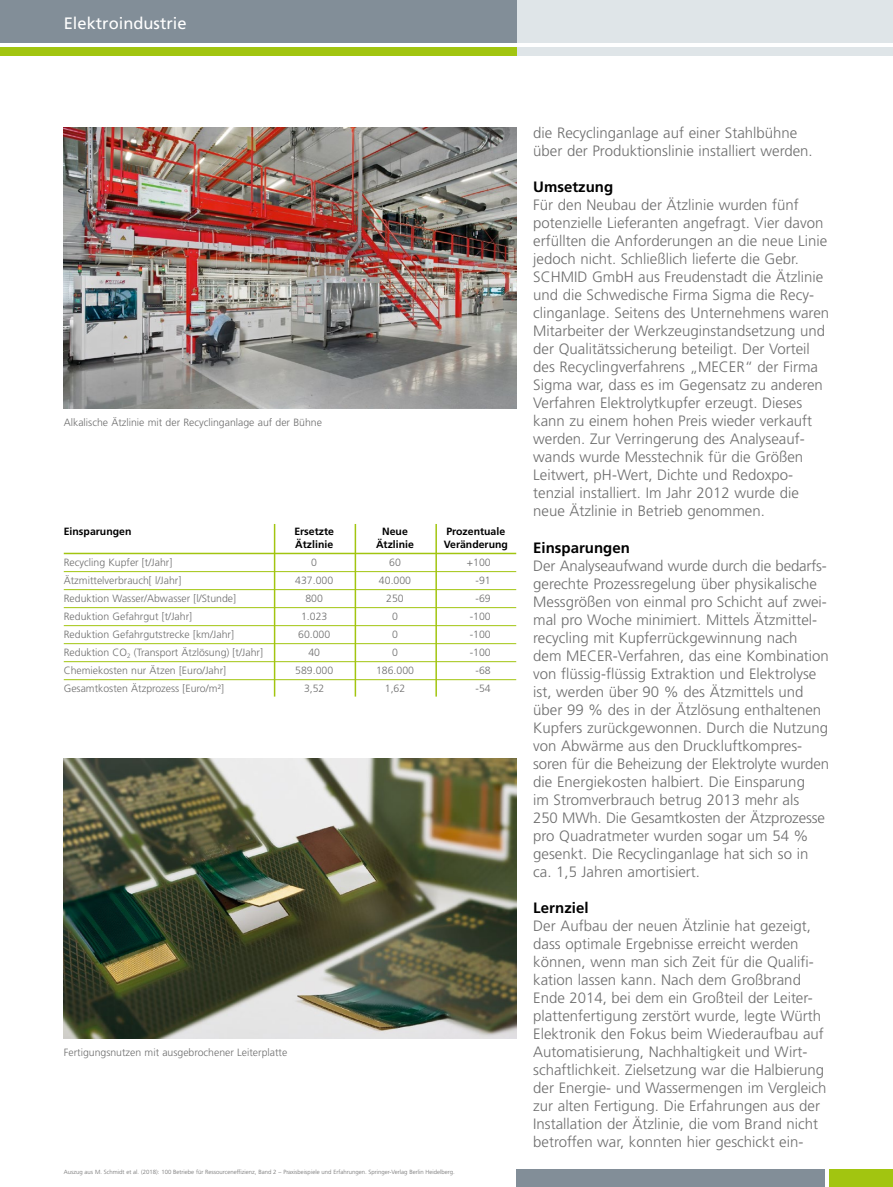
<style>
.page{position:relative;width:893px;height:1187px;background:#fff}
.page>*{position:absolute;margin:0;border:0;box-sizing:border-box;transform-origin:0 0}
.t1{font:16.5px "Frutiger LT Std";color:#fff}
.Fließtext_100{font:300 15px/18px "Frutiger LT Std";color:#6e6e6e}
.Zwischenhead_100{font:700 15px "Frutiger LT Std";color:#000}
.Fließtext_100-2{font:300 10.5px "Frutiger LT Std";color:#6e6e6e}
.Bildunterschriften_1{font:300 10.5px "Frutiger LT Std";color:#6e6e6e}
.Zwischenhead_100-2{font:700 10.5px "Frutiger LT Std";color:#000}
.Fließtext_100-3{font:700 10.5px "Frutiger LT Std";color:#000}
.t2{font:300 6px "Frutiger LT Std";color:#6e6e6e}
</style>
<div class="page">
<div style="left:516px;top:0;width:377px;height:43px;background:#dfe5e8"></div>
<div style="left:516px;top:47px;width:377px;height:8px;background:#dfe5e8"></div>
<div style="left:0;top:0;width:516px;height:43px;background:#828e98"></div>
<div style="left:0;top:47px;width:516px;height:8px;background:#a2c510"></div>
<div style="left:516px;top:1169px;width:309px;height:17px;background:#828e98"></div>
<div style="left:829px;top:1169px;width:64px;height:17px;background:#a2c510"></div>
<hr style="left:64px;top:552px;width:452px;height:2px;background:#a2c510">
<hr style="left:274px;top:524px;width:1px;height:172px;background:#a2c510">
<hr style="left:355px;top:524px;width:1px;height:172px;background:#a2c510">
<hr style="left:435px;top:524px;width:2px;height:172px;background:#a2c510">
<hr style="left:64px;top:571px;width:452px;height:1px;background:#a2c510">
<hr style="left:64px;top:589px;width:452px;height:1px;background:#a2c510">
<hr style="left:64px;top:607px;width:452px;height:1px;background:#a2c510">
<hr style="left:64px;top:625px;width:452px;height:1px;background:#a2c510">
<hr style="left:64px;top:643px;width:452px;height:1px;background:#a2c510">
<hr style="left:64px;top:661px;width:452px;height:1px;background:#a2c510">
<hr style="left:64px;top:679px;width:452px;height:1px;background:#a2c510">
<img style="left:64px;top:128px;width:452px;height:280px">
<img style="left:64px;top:758px;width:452px;height:280px">
<p class="t1" style="left:64px;top:14px;width:124px">Elektroindustrie</p>
<p class="Bildunterschriften_1" style="left:64px;top:416px;width:260px">Alkalische Ätzlinie mit der Recyclinganlage auf der Bühne</p>
<p class="Fließtext_100-3" style="left:64px;top:524px;width:69px">Einsparungen</p>
<p class="Fließtext_100-2" style="left:64px;top:556px;width:110px">Recycling Kupfer [t/Jahr]</p>
<p class="Fließtext_100-2" style="left:64px;top:574px;width:119px">Ätzmittelverbrauch[ l/Jahr]</p>
<p class="Fließtext_100-2" style="left:64px;top:592px;width:174px">Reduktion Wasser/Abwasser [l/Stunde]</p>
<p class="Fließtext_100-2" style="left:64px;top:610px;width:130px">Reduktion Gefahrgut [t/Jahr]</p>
<p class="Fließtext_100-2" style="left:64px;top:628px;width:172px">Reduktion Gefahrgutstrecke [km/Jahr]</p>
<p class="Fließtext_100-2" style="left:64px;top:646px;width:201px">Reduktion CO<sub>2</sub> (Transport Ätzlösung) [t/Jahr]</p>
<p class="Fließtext_100-2" style="left:64px;top:664px;width:164px">Chemiekosten nur Ätzen [Euro/Jahr]</p>
<p class="Fließtext_100-2" style="left:64px;top:682px;width:162px">Gesamtkosten Ätzprozess [Euro/m²]</p>
<p class="Zwischenhead_100-2" style="left:294px;top:524px;width:41px">Ersetzte</p>
<p class="Zwischenhead_100-2" style="left:295px;top:538px;width:39px">Ätzlinie</p>
<p class="Fließtext_100-2" style="left:311px;top:556px;width:7px">0</p>
<p class="Fließtext_100-2" style="left:295px;top:574px;width:39px">437.000</p>
<p class="Fließtext_100-2" style="left:305px;top:592px;width:19px">800</p>
<p class="Fließtext_100-2" style="left:301px;top:610px;width:28px">1.023</p>
<p class="Fließtext_100-2" style="left:298px;top:628px;width:34px">60.000</p>
<p class="Fließtext_100-2" style="left:308px;top:646px;width:13px">40</p>
<p class="Fließtext_100-2" style="left:295px;top:664px;width:39px">589.000</p>
<p class="Fließtext_100-2" style="left:304px;top:682px;width:22px">3,52</p>
<p class="Zwischenhead_100-2" style="left:382px;top:524px;width:27px">Neue</p>
<p class="Zwischenhead_100-2" style="left:376px;top:538px;width:39px">Ätzlinie</p>
<p class="Fließtext_100-2" style="left:389px;top:556px;width:13px">60</p>
<p class="Fließtext_100-2" style="left:379px;top:574px;width:34px">40.000</p>
<p class="Fließtext_100-2" style="left:386px;top:592px;width:19px">250</p>
<p class="Fließtext_100-2" style="left:392px;top:610px;width:7px">0</p>
<p class="Fließtext_100-2" style="left:392px;top:628px;width:7px">0</p>
<p class="Fließtext_100-2" style="left:392px;top:646px;width:7px">0</p>
<p class="Fließtext_100-2" style="left:376px;top:664px;width:39px">186.000</p>
<p class="Fließtext_100-2" style="left:385px;top:682px;width:22px">1,62</p>
<p class="Zwischenhead_100-2" style="left:446px;top:524px;width:60px">Prozentuale</p>
<p class="Zwischenhead_100-2" style="left:444px;top:538px;width:66px">Veränderung</p>
<p class="Fließtext_100-2" style="left:467px;top:556px;width:25px">+100</p>
<p class="Fließtext_100-2" style="left:476px;top:574px;width:17px">-91</p>
<p class="Fließtext_100-2" style="left:476px;top:592px;width:17px">-69</p>
<p class="Fließtext_100-2" style="left:470px;top:610px;width:23px">-100</p>
<p class="Fließtext_100-2" style="left:470px;top:628px;width:23px">-100</p>
<p class="Fließtext_100-2" style="left:470px;top:646px;width:23px">-100</p>
<p class="Fließtext_100-2" style="left:476px;top:664px;width:17px">-68</p>
<p class="Fließtext_100-2" style="left:476px;top:682px;width:17px">-54</p>
<p class="Bildunterschriften_1" style="left:64px;top:1046px;width:225px">Fertigungsnutzen mit ausgebrochener Leiterplatte</p>
<p class="t2" style="left:64px;top:1168px;width:393px">Auszug aus M. Schmidt et al. (2018): 100 Betriebe für Ressourceneffizienz, Band 2 – Praxisbeispiele und Erfahrungen. Springer-Verlag Berlin Heidelberg.</p>
<p class="Fließtext_100" style="left:533px;top:124px;width:281px">die Recyclinganlage auf einer Stahlbühne über der Produktionslinie installiert werden.</p>
<p class="Zwischenhead_100" style="left:533px;top:178px;width:81px">Umsetzung</p>
<p class="Fließtext_100" style="left:533px;top:196px;width:297px">Für den Neubau der Ätzlinie wurden fünf potenzielle Lieferanten angefragt. Vier davon erfüllten die Anforderungen an die neue Linie jedoch nicht. Schließlich lieferte die Gebr.<br>SCHMID GmbH aus Freudenstadt die Ätzlinie und die Schwedische Firma Sigma die Recy&shy;clinganlage. Seitens des Unternehmens waren Mitarbeiter der Werkzeuginstandsetzung und der Qualitätssicherung beteiligt. Der Vorteil des Recyclingverfahrens „MECER“ der Firma Sigma war, dass es im Gegensatz zu anderen Verfahren Elektrolytkupfer erzeugt. Dieses kann zu einem hohen Preis wieder verkauft werden. Zur Verringerung des Analyseauf&shy;wands wurde Messtechnik für die Größen Leitwert, pH-Wert, Dichte und Redoxpo&shy;tenzial installiert. Im Jahr 2012 wurde die neue Ätzlinie in Betrieb genommen.</p>
<p class="Zwischenhead_100" style="left:533px;top:538px;width:98px">Einsparungen</p>
<p class="Fließtext_100" style="left:533px;top:556px;width:297px">Der Analyseaufwand wurde durch die bedarfs&shy;gerechte Prozessregelung über physikalische Messgrößen von einmal pro Schicht auf zwei&shy;mal pro Woche minimiert. Mittels Ätzmittel&shy;recycling mit Kupferrückgewinnung nach dem MECER-Verfahren, das eine Kombination von flüssig-flüssig Extraktion und Elektrolyse ist, werden über 90 % des Ätzmittels und über 99 % des in der Ätzlösung enthaltenen Kupfers zurückgewonnen. Durch die Nutzung von Abwärme aus den Druckluftkompres&shy;soren für die Beheizung der Elektrolyte wurden die Energiekosten halbiert. Die Einsparung<br>im Stromverbrauch betrug 2013 mehr als</p>
<p class="Fließtext_100" style="left:533px;top:808px;width:293px">250 MWh. Die Gesamtkosten der Ätzprozesse pro Quadratmeter wurden sogar um 54 % gesenkt. Die Recyclinganlage hat sich so in ca. 1,5 Jahren amortisiert.</p>
<p class="Zwischenhead_100" style="left:533px;top:898px;width:57px">Lernziel</p>
<p class="Fließtext_100" style="left:533px;top:916px;width:295px">Der Aufbau der neuen Ätzlinie hat gezeigt, dass optimale Ergebnisse erreicht werden können, wenn man sich Zeit für die Qualifi&shy;kation lassen kann. Nach dem Großbrand Ende 2014, bei dem ein Großteil der Leiter&shy;plattenfertigung zerstört wurde, legte Würth Elektronik den Fokus beim Wiederaufbau auf Automatisierung, Nachhaltigkeit und Wirt&shy;schaftlichkeit. Zielsetzung war die Halbierung der Energie- und Wassermengen im Vergleich zur alten Fertigung. Die Erfahrungen aus der Installation der Ätzlinie, die vom Brand nicht betroffen war, konnten hier geschickt ein-</p>
</div>
